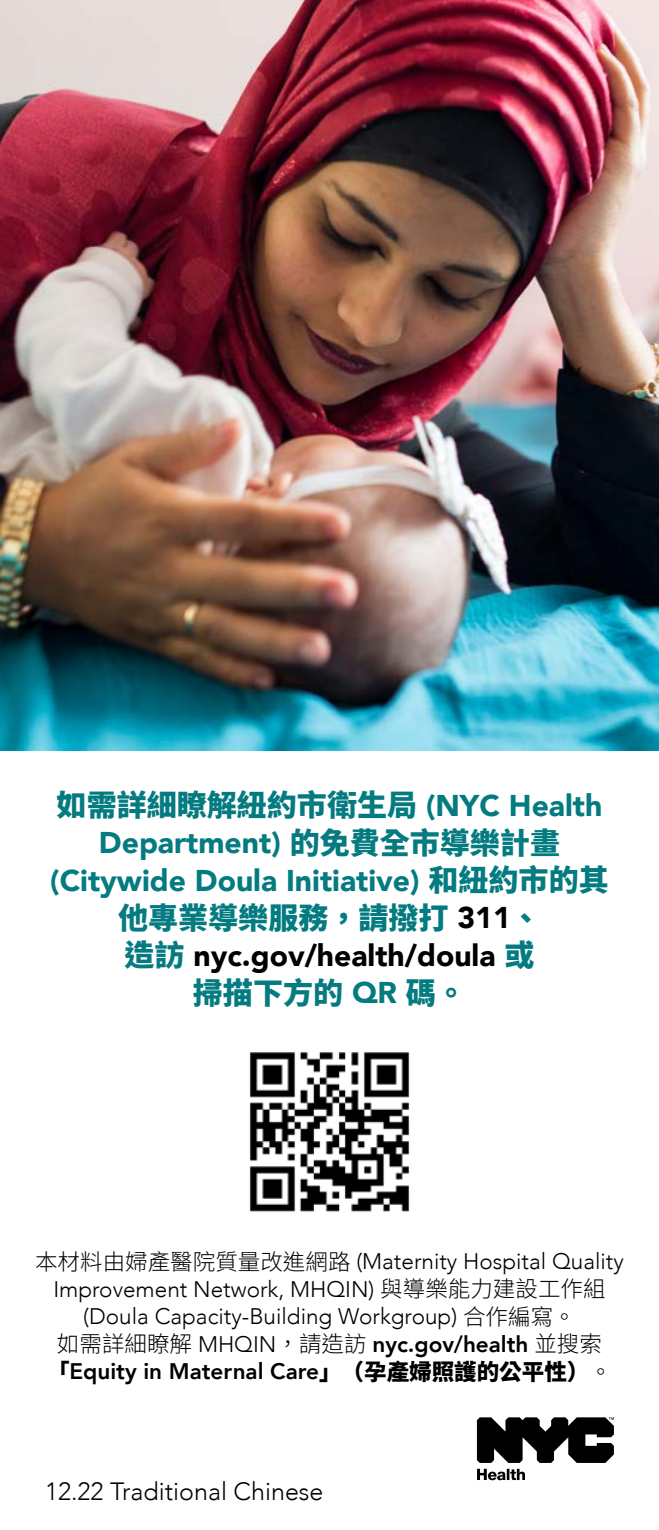
<style>
.page{position:relative;width:659px;height:1530px;background:#fff}
.page>*{position:absolute;margin:0;border:0;box-sizing:border-box;transform-origin:0 0}
.Addresses{font:800 30px/37.5px "Source Han Sans TC";color:#047b80;text-align:center}
.t1{font:300 25px "Avenir";color:#000}
.t2{font:300 22.5px/27.5px "Avenir";color:#000;text-align:center}
.s1{font-family:"Avenir";font-weight:900}
.s2{font-family:"Avenir";font-weight:900;color:#000}
.s3{font-family:"Source Han Sans TC"}
.s4{font-weight:800}
.s5{font-family:"Source Han Sans TC";font-weight:800}
</style>
<div class="page">
<svg style="left:476px;top:1417px;width:137px;height:63px"></svg>
<img style="left:0;top:0;width:658px;height:751px">
<img style="left:249px;top:1052px;width:161px;height:160px">
<p class="Addresses" style="left:50px;top:787px;width:559px">如需詳細瞭解紐約市衛生局 <span class="s1">(NYC Health<br>Department)</span> 的免費全市導樂計畫<span class="s1">(Citywide Doula Initiative)</span> 和紐約市的其他專業導樂服務，請撥打 <span class="s2">311</span>、<br>造訪 <span class="s2">nyc.gov/health/doula</span> 或<br>掃描下方的 <span class="s1">QR</span> 碼。</p>
<p class="t2" style="left:35px;top:1248px;width:589px"><span class="s3">本材料由婦產醫院質量改進網路</span> (Maternity Hospital Quality Improvement Network, MHQIN) <span class="s3">與導樂能力建設工作組</span>(Doula Capacity-Building Workgroup) <span class="s3">合作編寫。<br>如需詳細瞭解</span> MHQIN<span class="s3">，請造訪</span> <span class="s4">nyc.gov/health</span> <span class="s3">並搜索</span><span class="s5">「</span><span class="s4">Equity in Maternal Care</span><span class="s5">」（孕產婦照護的公平性）</span><span class="s3">。</span></p>
<p class="t1" style="left:45px;top:1477px;width:280px">12.22 Traditional Chinese</p>
</div>
